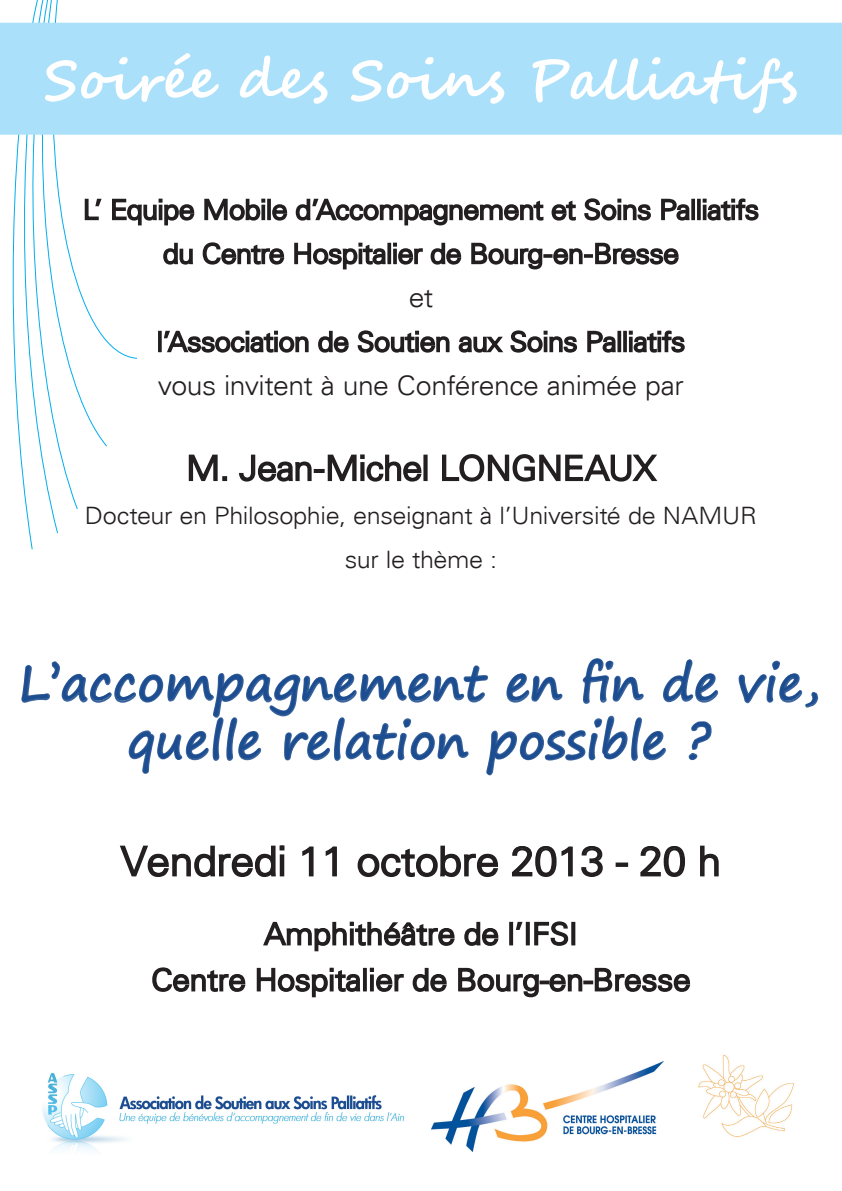
<style>
.page{position:relative;width:842px;height:1191px;background:#fff}
.page>*{position:absolute;margin:0;border:0;box-sizing:border-box;transform-origin:0 0}
.t1{font:700 55px "Segoe Script";color:#fff}
.t2{font:48px "Segoe Print";color:#1c4d90}
.t3{font:300 40px "Univers";color:#231f20;scale:1.05 1}
.t4{font:300 34px "Univers";letter-spacing:-.01em;color:#231f20;scale:1.05 1}
.t5{font:300 27px "Univers";letter-spacing:-.02em;color:#231f20;scale:1.05 1}
.t6{font:300 24px "Univers";letter-spacing:-.015em;color:#231f20;scale:1.05 1}
</style>
<div class="page">
<div style="left:691px;top:199px;width:4px;height:21px;border:2px solid #231f20"></div>
<div style="left:697px;top:199px;width:4px;height:21px;border:2px solid #231f20"></div>
<svg style="left:703px;top:198px;width:56px;height:23px"></svg>
<svg style="left:3px;top:0;width:688px;height:550px"></svg>
<div style="left:0;top:23px;width:842px;height:112px;background:#aae0f9"></div>
<svg style="left:738px;top:660px;width:81px;height:48px"></svg>
<svg style="left:21px;top:658px;width:698px;height:118px"></svg>
<svg style="left:119px;top:845px;width:165px;height:32px"></svg>
<svg style="left:302px;top:846px;width:12px;height:31px"></svg>
<svg style="left:325px;top:846px;width:12px;height:31px"></svg>
<svg style="left:357px;top:845px;width:142px;height:32px"></svg>
<svg style="left:512px;top:846px;width:61px;height:31px"></svg>
<svg style="left:581px;top:846px;width:22px;height:31px"></svg>
<div style="left:616px;top:862px;width:12px;height:5px;border:2px solid #231f20"></div>
<svg style="left:640px;top:846px;width:45px;height:31px"></svg>
<svg style="left:700px;top:845px;width:19px;height:32px"></svg>
<svg style="left:263px;top:921px;width:192px;height:31px"></svg>
<svg style="left:464px;top:921px;width:35px;height:25px"></svg>
<div style="left:509px;top:922px;width:4px;height:23px;border:2px solid #231f20"></div>
<svg style="left:516px;top:921px;width:7px;height:9px"></svg>
<div style="left:526px;top:922px;width:4px;height:23px;border:2px solid #231f20"></div>
<svg style="left:534px;top:921px;width:35px;height:25px"></svg>
<div style="left:571px;top:922px;width:4px;height:23px;border:2px solid #231f20"></div>
<svg style="left:152px;top:967px;width:94px;height:25px"></svg>
<svg style="left:256px;top:967px;width:105px;height:31px"></svg>
<div style="left:363px;top:968px;width:4px;height:23px;border:2px solid #231f20"></div>
<svg style="left:370px;top:967px;width:34px;height:25px"></svg>
<svg style="left:412px;top:967px;width:35px;height:25px"></svg>
<svg style="left:458px;top:967px;width:82px;height:31px"></svg>
<div style="left:539px;top:980px;width:10px;height:4px;border:2px solid #231f20"></div>
<svg style="left:548px;top:974px;width:35px;height:18px"></svg>
<div style="left:583px;top:980px;width:10px;height:4px;border:2px solid #231f20"></div>
<svg style="left:594px;top:967px;width:97px;height:25px"></svg>
<img style="left:42px;top:1072px;width:363px;height:79px">
<img style="left:698px;top:1055px;width:96px;height:82px">
<img style="left:431px;top:1061px;width:233px;height:90px">
<p class="t1" style="left:44px;top:35px;width:755px">Soirée des Soins Palliatifs</p>
<p class="t5" style="left:409px;top:281px;width:25px">et</p>
<p class="t5" style="left:158px;top:369px;width:502px">vous invitent à une Conférence animée par</p>
<p class="t4" style="left:186px;top:447px;width:449px">M. Jean-Michel LONGNEAUX</p>
<p class="t6" style="left:85px;top:501px;width:642px">Docteur en Philosophie, enseignant à l’Université de NAMUR</p>
<p class="t6" style="left:345px;top:545px;width:147px">sur le thème :</p>
<p class="t2" style="left:19px;top:640px;width:802px">L’accompagnement en fin de vie,</p>
<p class="t2" style="left:128px;top:698px;width:584px">quelle relation possible ?</p>
<p class="t3" style="left:121px;top:837px;width:573px">Vendredi 11 octobre 2013 - 20 h</p>
</div>
